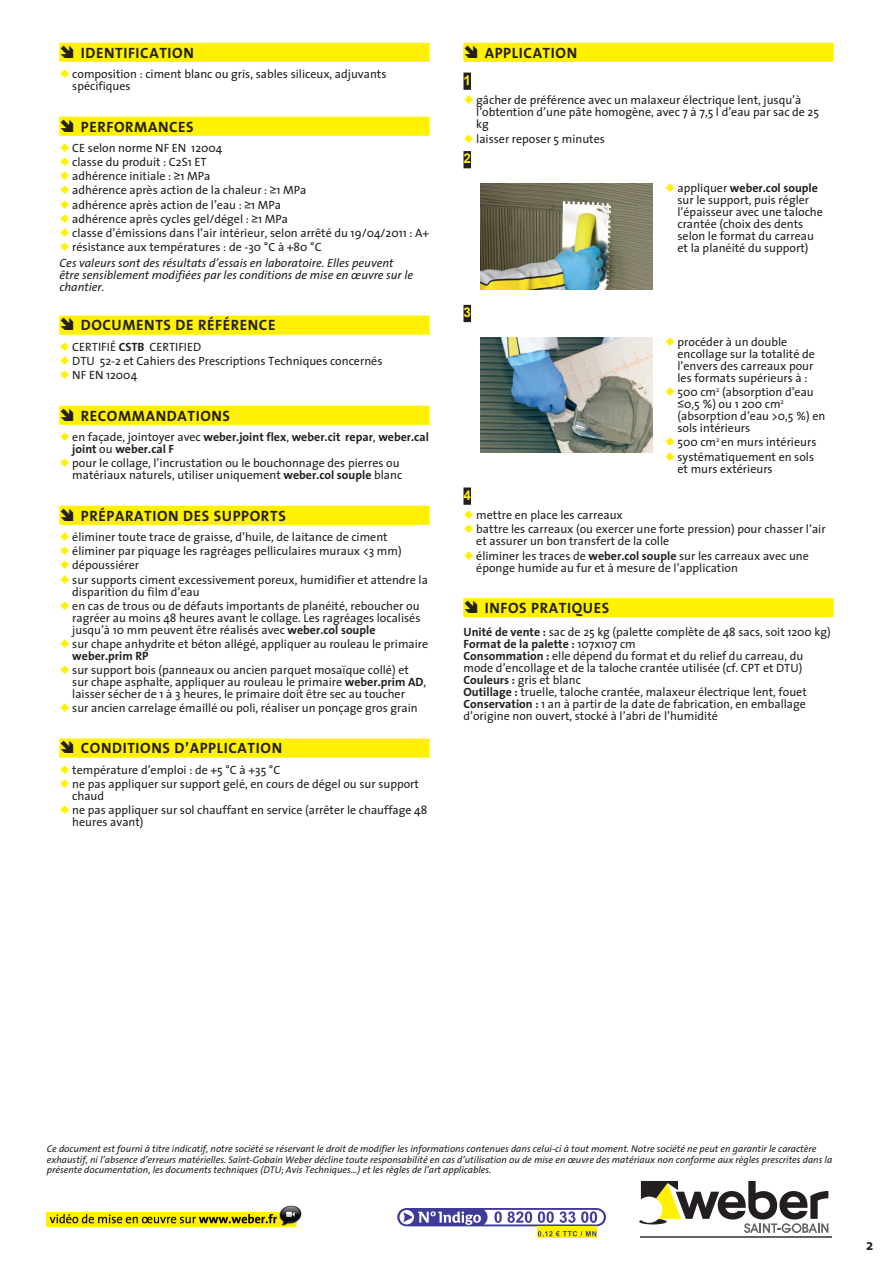
<style>
.page{position:relative;width:893px;height:1263px;background:#fff}
.page>*{position:absolute;margin:0;border:0;box-sizing:border-box;transform-origin:0 0}
.t1{font:700 15px "The Sans";letter-spacing:.04em;color:#231f20}
.t2{font:700 13.5px "Arial";color:#fff101}
.t3{font:12px/12px "The Sans";color:#231f20}
.t4{font:italic 12px/16.2px "The Sans";color:#231f20}
.t5{font:700 12px/12px "The Sans";color:#231f20}
.t6{font:italic 9.75px/10.5px "The Sans";color:#231f20}
.s1{color:#fff101}
.s2{font-style:normal}
.s3{font-weight:700}
.s4{font-weight:400}
</style>
<div class="page">
<div style="left:60px;top:44px;width:369px;height:18px;background:#fff21f"></div>
<div style="left:60px;top:43px;width:369px;height:18px;background:#fff101"></div>
<div style="left:60px;top:118px;width:369px;height:18px;background:#fff439"></div>
<div style="left:60px;top:117px;width:369px;height:18px;background:#fff101"></div>
<div style="left:60px;top:317px;width:369px;height:18px;background:#fff54c"></div>
<div style="left:60px;top:316px;width:369px;height:18px;background:#fff101"></div>
<div style="left:60px;top:407px;width:369px;height:18px;background:#fff325"></div>
<div style="left:60px;top:406px;width:369px;height:18px;background:#fff101"></div>
<div style="left:60px;top:507px;width:369px;height:18px;background:#fff21e"></div>
<div style="left:60px;top:506px;width:369px;height:18px;background:#fff101"></div>
<div style="left:60px;top:740px;width:369px;height:18px;background:#fff101"></div>
<div style="left:60px;top:738px;width:369px;height:18px;background:#fff101"></div>
<div style="left:463px;top:44px;width:370px;height:18px;background:#fff21f"></div>
<div style="left:463px;top:43px;width:370px;height:18px;background:#fff101"></div>
<div style="left:463px;top:73px;width:8px;height:17px;background:#231f20"></div>
<div style="left:463px;top:151px;width:8px;height:17px;background:#231f20"></div>
<div style="left:463px;top:305px;width:8px;height:17px;background:#231f20"></div>
<div style="left:463px;top:487px;width:8px;height:18px;background:#231f20"></div>
<div style="left:463px;top:599px;width:370px;height:18px;background:#fff101"></div>
<div style="left:463px;top:598px;width:370px;height:18px;background:#fff101"></div>
<img style="left:480px;top:184px;width:173px;height:106px">
<img style="left:480px;top:337px;width:173px;height:115px">
<hr style="left:641px;top:1236px;width:191px;height:1px;background:#636366">
<svg style="left:639px;top:1181px;width:189px;height:52px"></svg>
<img style="left:47px;top:1205px;width:255px;height:22px">
<svg style="left:397px;top:1208px;width:209px;height:29px"></svg>
<p class="t1" style="left:81px;top:40px;width:115px">Identification</p>
<p class="t3" style="left:72px;top:68px;width:316px;text-indent:-13px"><span class="s1">○</span> composition : ciment blanc ou gris, sables siliceux, adjuvants spécifiques</p>
<p class="t1" style="left:81px;top:114px;width:115px">Performances</p>
<p class="t3" style="left:60px;top:142px;width:164px"><span class="s1">○</span> CE selon norme NF EN 12004</p>
<p class="t3" style="left:60px;top:156px;width:149px"><span class="s1">○</span> classe du produit : C2S1 ET</p>
<p class="t3" style="left:60px;top:170px;width:152px"><span class="s1">○</span> adhérence initiale : ≥1 MPa</p>
<p class="t3" style="left:60px;top:184px;width:248px"><span class="s1">○</span> adhérence après action de la chaleur : ≥1 MPa</p>
<p class="t3" style="left:60px;top:198px;width:223px"><span class="s1">○</span> adhérence après action de l’eau : ≥1 MPa</p>
<p class="t3" style="left:60px;top:212px;width:230px"><span class="s1">○</span> adhérence après cycles gel/dégel : ≥1 MPa</p>
<p class="t3" style="left:60px;top:226px;width:371px"><span class="s1">○</span> classe d’émissions dans l’air intérieur, selon arrêté du 19/04/2011 : A+</p>
<p class="t4" style="left:60px;top:238px;width:335px"><span class="s1">○</span> <span class="s2">résistance aux températures : de -30 °C à +80 °C<br></span>Ces valeurs sont des résultats d’essais en laboratoire. Elles peuvent</p>
<p class="t4" style="left:60px;top:269px;width:355px;line-height:12px">être sensiblement modifiées par les conditions de mise en œuvre sur le chantier.</p>
<p class="t1" style="left:81px;top:313px;width:196px">Documents de référence</p>
<p class="t3" style="left:60px;top:340px;width:143px"><span class="s1">○</span> CERTIFIÉ <span class="s3">CSTB</span> CERTIFIED</p>
<p class="t3" style="left:60px;top:355px;width:324px"><span class="s1">○</span> DTU 52-2 et Cahiers des Prescriptions Techniques concernés</p>
<p class="t3" style="left:60px;top:369px;width:79px"><span class="s1">○</span> NF EN 12004</p>
<p class="t1" style="left:81px;top:403px;width:151px">Recommandations</p>
<p class="t5" style="left:72px;top:431px;width:358px;text-indent:-13px"><span class="s1">○</span> <span class="s4">en façade, jointoyer avec</span> weber.joint flex<span class="s4">,</span> weber.cit repar<span class="s4">,</span> weber.cal joint <span class="s4">ou</span> weber.cal F</p>
<p class="t3" style="left:60px;top:457px;width:344px;text-align:right"><span class="s1">○</span> pour le collage, l’incrustation ou le bouchonnage des pierres ou matériaux naturels, utiliser uniquement <span class="s3">weber.col souple</span> blanc</p>
<p class="t1" style="left:81px;top:503px;width:36px">Prépara</p>
<p class="t1" style="left:144px;top:503px;width:88px">tion des supp</p>
<p class="t1" style="left:250px;top:503px;width:38px">orts</p>
<p class="t3" style="left:60px;top:531px;width:330px"><span class="s1">○</span> éliminer toute trace de graisse, d’huile, de laitance de ciment</p>
<p class="t3" style="left:60px;top:545px;width:344px"><span class="s1">○</span> éliminer par piquage les ragréages pelliculaires muraux &lt;3 mm)</p>
<p class="t3" style="left:60px;top:559px;width:81px"><span class="s1">○</span> dépoussiérer</p>
<p class="t3" style="left:72px;top:573px;width:357px;text-indent:-13px"><span class="s1">○</span> sur supports ciment excessivement poreux, humidifier et attendre la disparition du film d’eau</p>
<p class="t3" style="left:72px;top:599px;width:350px;text-align:justify;text-indent:-13px"><span class="s1">○</span> en cas de trous ou de défauts importants de planéité, reboucher ou ragréer au moins 48 heures avant le collage. Les ragréages localisés jusqu’à 10 mm peuvent être réalisés avec <span class="s3">weber.col souple</span></p>
<p class="t3" style="left:72px;top:637px;width:357px;text-indent:-13px"><span class="s1">○</span> sur chape anhydrite et béton allégé, appliquer au rouleau le primaire <span class="s3">weber.prim RP</span></p>
<p class="t3" style="left:72px;top:663px;width:355px;text-indent:-13px"><span class="s1">○</span> sur support bois (panneaux ou ancien parquet mosaïque collé) et sur chape asphalte, appliquer au rouleau le primaire <span class="s3">weber.prim AD</span>, laisser sécher de 1 à 3 heures, le primaire doit être sec au toucher</p>
<p class="t3" style="left:60px;top:702px;width:360px"><span class="s1">○</span> sur ancien carrelage émaillé ou poli, réaliser un ponçage gros grain</p>
<p class="t1" style="left:81px;top:736px;width:203px">Conditions d’application</p>
<p class="t3" style="left:60px;top:763px;width:222px"><span class="s1">○</span> température d’emploi : de +5 °C à +35 °C</p>
<p class="t3" style="left:72px;top:778px;width:348px;text-indent:-13px"><span class="s1">○</span> ne pas appliquer sur support gelé, en cours de dégel ou sur support chaud</p>
<p class="t3" style="left:72px;top:804px;width:357px;text-indent:-13px"><span class="s1">○</span> ne pas appliquer sur sol chauffant en service (arrêter le chauffage 48 heures avant)</p>
<p class="t1" style="left:485px;top:40px;width:94px">Application</p>
<p class="t2" style="left:463px;top:71px;width:9px">1</p>
<p class="t3" style="left:476px;top:94px;width:344px;text-indent:-13px"><span class="s1">○</span> gâcher de préférence avec un malaxeur électrique lent, jusqu’à l’obtention d’une pâte homogène, avec 7 à 7,5 l d’eau par sac de 25 kg</p>
<p class="t3" style="left:463px;top:132px;width:143px"><span class="s1">○</span> laisser reposer 5 minutes</p>
<p class="t2" style="left:463px;top:149px;width:9px">2</p>
<p class="t3" style="left:677px;top:182px;width:147px;text-indent:-13px"><span class="s1">○</span> appliquer <span class="s3">weber.col souple </span>sur le support, puis régler l’épaisseur avec une taloche crantée (choix des dents selon le format du carreau et la planéité du support)</p>
<p class="t2" style="left:463px;top:303px;width:9px">3</p>
<p class="t3" style="left:677px;top:336px;width:139px;text-indent:-13px"><span class="s1">○</span> procéder à un double encollage sur la totalité de l’envers des carreaux pour les formats supérieurs à :</p>
<p class="t3" style="left:677px;top:386px;width:149px;text-indent:-13px"><span class="s1">○</span> 500 cm<sup>2</sup> (absorption d’eau ≤0,5 %) ou 1 200 cm<sup>2 </sup>(absorption d’eau &gt;0,5 %) en sols intérieurs</p>
<p class="t3" style="left:665px;top:436px;width:153px"><span class="s1">○</span> 500 cm<sup>2</sup> en murs intérieurs</p>
<p class="t3" style="left:677px;top:450px;width:138px;text-indent:-13px"><span class="s1">○</span> systématiquement en sols et murs extérieurs</p>
<p class="t2" style="left:463px;top:486px;width:9px">4</p>
<p class="t3" style="left:463px;top:509px;width:161px"><span class="s1">○</span> mettre en place les carreaux</p>
<p class="t3" style="left:476px;top:523px;width:351px;text-indent:-13px"><span class="s1">○</span> battre les carreaux (ou exercer une forte pression) pour chasser l’air et assurer un bon transfert de la colle</p>
<p class="t3" style="left:476px;top:549px;width:334px;text-indent:-13px"><span class="s1">○</span> éliminer les traces de <span class="s3">weber.col souple</span> sur les carreaux avec une éponge humide au fur et à mesure de l’application</p>
<p class="t1" style="left:485px;top:595px;width:57px">Infos pra</p>
<p class="t1" style="left:559px;top:595px;width:52px">tiques</p>
<p class="t3" style="left:463px;top:625px;width:369px"><span class="s3">Unité de vente :</span> sac de 25 kg (palette complète de 48 sacs, soit 1200 kg)<br><span class="s3">Format de la palette :</span> 107x107 cm<br><span class="s3">Consommation :</span> elle dépend du format et du relief du carreau, du mode d’encollage et de la taloche crantée utilisée (cf. CPT et DTU)<br><span class="s3">Couleurs :</span> gris et blanc<br><span class="s3">Outillage :</span> truelle, taloche crantée, malaxeur électrique lent, fouet <span class="s3">Conservation :</span> 1 an à partir de la date de fabrication, en emballage d’origine non ouvert, stocké à l’abri de l’humidité</p>
<p class="t6" style="left:47px;top:1143px;width:787px">Ce document est fourni à titre indicatif, notre société se réservant le droit de modifier les informations contenues dans celui-ci à tout moment. Notre société ne peut en garantir le caractère exhaustif, ni l’absence d’erreurs matérielles. Saint-Gobain Weber décline toute responsabilité en cas d’utilisation ou de mise en œuvre des matériaux non conforme aux règles prescrites dans la présente documentation, les documents techniques (DTU; Avis Techniques…) et les règles de l’art applicables.</p>
<p class="t1" style="left:866px;top:1232px;width:9px">2</p>
</div>
